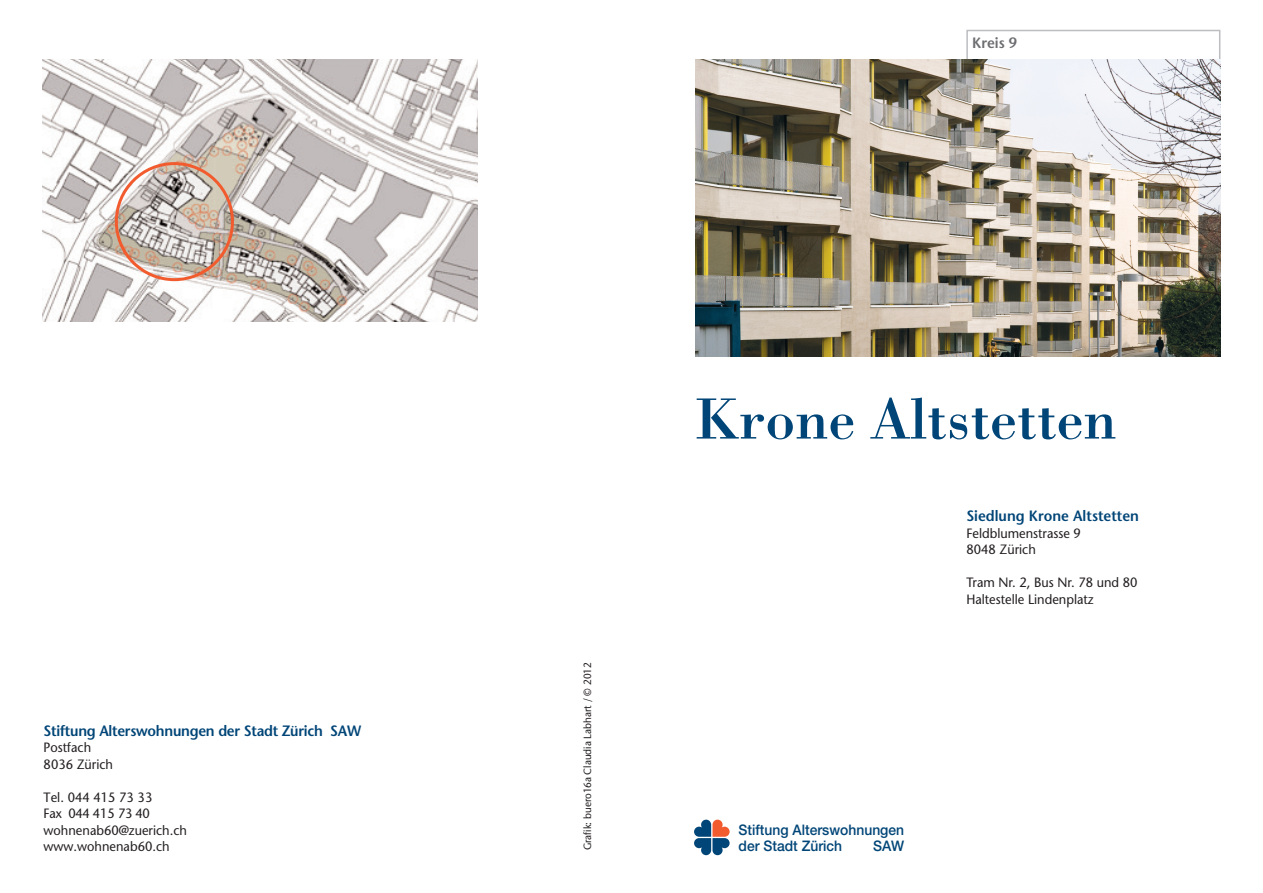
<style>
.page{position:relative;width:1263px;height:893px;background:#fff}
.page>*{position:absolute;margin:0;border:0;box-sizing:border-box;transform-origin:0 0}
.t1{font:60px "Bodoni";color:#004577}
.t2{font:600 15px "Stone Sans";letter-spacing:-.02em;color:#004577;scale:.95 1}
.t3{font:600 15px "Stone Sans";color:#004577;scale:.95 1}
.t4{font:600 15px "Stone Sans";color:#6c6d70;scale:.95 1}
.t5{font:500 14.55px/15.9px "Helvetica Neue";color:#004577;scale:.95 1}
.t6{font:13.5px/16.5px "Stone Sans";color:#231f20;scale:.95 1}
.t7{font:10.5px "Stone Sans";color:#231f20;scale:.95 1}
</style>
<div class="page">
<div style="left:966px;top:30px;width:254px;height:61px;border:2px solid #bcbdc0"></div>
<img style="left:695px;top:59px;width:525px;height:297px">
<svg style="left:694px;top:820px;width:36px;height:35px"></svg>
<img style="left:43px;top:59px;width:434px;height:263px">
<svg style="left:115px;top:162px;width:119px;height:119px;background:#c9b6ab"></svg>
<p class="t2" style="left:44px;top:724px;width:336px">Stiftung Alterswohnungen der Stadt Zürich SAW</p>
<p class="t6" style="left:44px;top:741px;width:75px">Postfach<br>8036 Zürich</p>
<p class="t6" style="left:44px;top:790px;width:153px">Tel. 044 415 73 33<br>Fax 044 415 73 40 wohnenab60@zuerich.ch www.wohnenab60.ch</p>
<p class="t4" style="left:972px;top:37px;width:49px">Kreis 9</p>
<p class="t7" style="left:583px;top:850px;width:199px;rotate:-90deg">Grafik: buero16a Claudia Labhart / © 2012</p>
<h1 class="t1" style="left:695px;top:383px;width:423px">Krone Altstetten</h1>
<p class="t3" style="left:966px;top:510px;width:183px">Siedlung Krone Altstetten</p>
<p class="t6" style="left:966px;top:526px;width:122px">Feldblumenstrasse 9<br>8048 Zürich</p>
<p class="t6" style="left:966px;top:575px;width:182px">Tram Nr. 2, Bus Nr. 78 und 80<br>Haltestelle Lindenplatz</p>
<p class="t5" style="left:739px;top:823px;width:176px">Stiftung Alterswohnungen der Stadt Zürich</p>
<p class="t5" style="left:873px;top:839px;width:34px">SAW</p>
</div>
